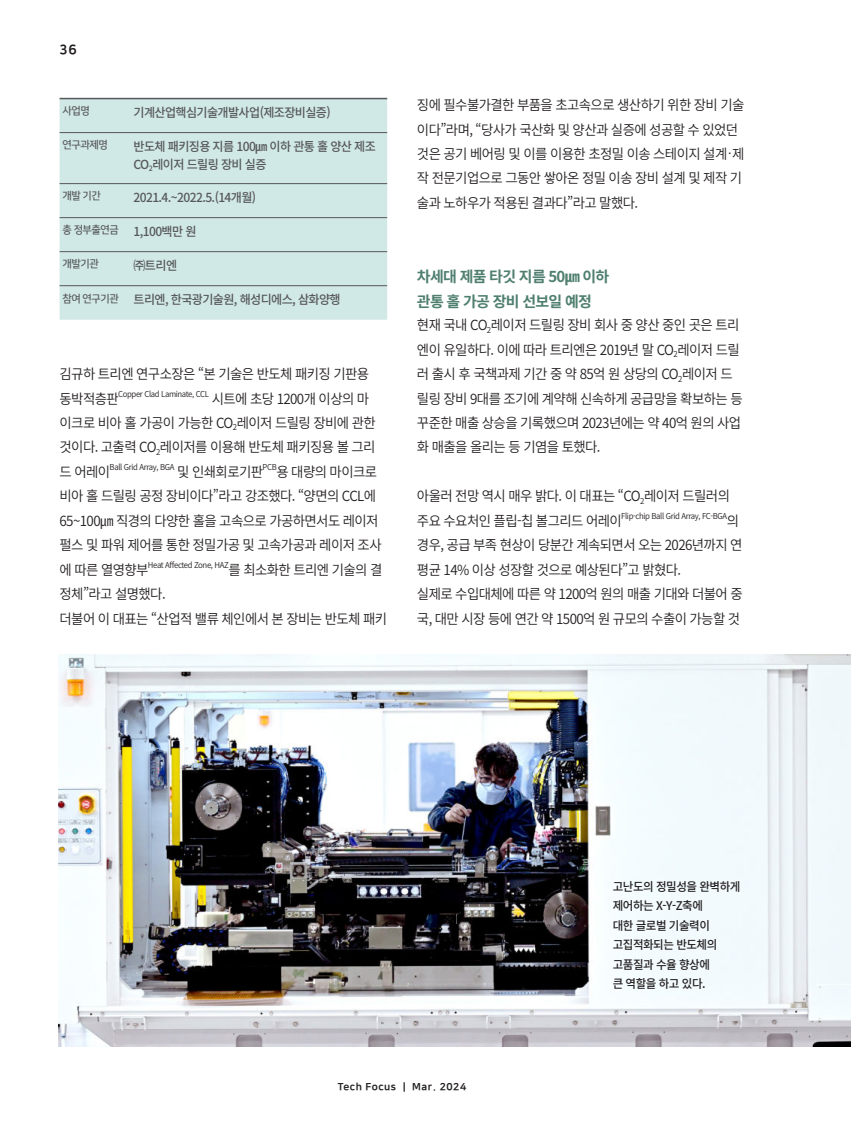
<style>
.page{position:relative;width:851px;height:1127px;background:#fff}
.page>*{position:absolute;margin:0;border:0;box-sizing:border-box;transform-origin:0 0}
.t1{font:700 15px/24.5px "Noto Sans CJ Kkr";letter-spacing:-.05em;color:#4f7f70}
.t2{font:600 13.95px/24.5px "Noto Sans CJ Kkr";letter-spacing:-.045em;color:#231f20;scale:.96 1}
.t3{font:13.5px "Nanum Square EB";color:#231f20}
.t4{font:500 12.45px/18px "Noto Sans CJ Kkr";letter-spacing:-.05em;color:#57585a}
.t5{font:500 12px/19.5px "Noto Sans CJ Kkr";letter-spacing:-.04em;color:#231f20;scale:.96 1}
.t6{font:10.5px "Nanum Square B";letter-spacing:-.04em;color:#57585a}
.t7{font:10.05px "Nanum Square EB";letter-spacing:.05em;color:#231f20}
.t8{font:600 8.1px "Noto Sans CJ Kkr";letter-spacing:-.045em;color:#231f20;scale:.96 1}
.s1{font-family:"Ko Pub Dotum";font-weight:500}
</style>
<div class="page">
<div style="left:60px;top:99px;width:327px;height:221px;background:#d0e8e6"></div>
<hr style="left:60px;top:98px;width:65px;height:1px;background:#57585a">
<hr style="left:125px;top:98px;width:262px;height:1px;background:#57585a">
<hr style="left:60px;top:132px;width:65px;height:1px;background:#57585a">
<hr style="left:125px;top:132px;width:262px;height:1px;background:#57585a">
<hr style="left:60px;top:183px;width:65px;height:1px;background:#57585a">
<hr style="left:125px;top:183px;width:262px;height:1px;background:#57585a">
<hr style="left:60px;top:217px;width:65px;height:1px;background:#57585a">
<hr style="left:125px;top:217px;width:262px;height:1px;background:#57585a">
<hr style="left:60px;top:251px;width:65px;height:1px;background:#57585a">
<hr style="left:125px;top:251px;width:262px;height:1px;background:#57585a">
<hr style="left:60px;top:285px;width:65px;height:1px;background:#57585a">
<hr style="left:125px;top:285px;width:262px;height:1px;background:#57585a">
<img style="left:58px;top:655px;width:792px;height:391px">
<p class="t3" style="left:60px;top:43px;width:19px">36</p>
<p class="t6" style="left:63px;top:105px;width:29px">사업명</p>
<p class="t4" style="left:133px;top:103px;width:199px">기계산업핵심기술개발사업(제조장비실증)</p>
<p class="t6" style="left:63px;top:139px;width:47px">연구과제명</p>
<p class="t4" style="left:133px;top:137px;width:244px">반도체 패키징용 지름 100㎛ 이하 관통 홀 양산 제조<br>CO<sub>2</sub>레이저 드릴링 장비 실증</p>
<p class="t6" style="left:63px;top:191px;width:40px">개발 기간</p>
<p class="t4" style="left:133px;top:188px;width:124px">2021.4.~2022.5.(14개월)</p>
<p class="t4" style="left:63px;top:222px;width:135px"><sup>총</sup> <sup>정부출연금</sup> 1,100백만 원</p>
<p class="t6" style="left:63px;top:259px;width:38px">개발기관</p>
<p class="t4" style="left:133px;top:257px;width:45px">㈜트리엔</p>
<p class="t4" style="left:63px;top:291px;width:279px"><sup>참여</sup> <sup>연구기관</sup> 트리엔, 한국광기술원, 해성디에스, 삼화양행</p>
<p class="t2" style="left:60px;top:362px;width:324px">김규하 트리엔 연구소장은 “본 기술은 반도체 패키징 기판용 동박적층판</p>
<p class="t8" style="left:118px;top:389px;width:96px">Copper Clad Laminate, CCL</p>
<p class="t2" style="left:60px;top:386px;width:331px;text-indent:152px">시트에 초당 1200개 이상의 마 이크로 비아 홀 가공이 가능한 CO<sub>2</sub>레이저 드릴링 장비에 관한 것이다. 고출력 CO<sub>2</sub>레이저를 이용해 반도체 패키징용 볼 그리 드 어레이</p>
<p class="t8" style="left:110px;top:462px;width:69px">Ball Grid Array, BGA</p>
<p class="t2" style="left:177px;top:460px;width:91px">및 인쇄회로기판</p>
<p class="t8" style="left:262px;top:462px;width:16px">PCB</p>
<p class="t2" style="left:60px;top:460px;width:337px;text-indent:217px">용 대량의 마이크로 비아 홀 드릴링 공정 장비이다”라고 강조했다. “양면의 CCL에<br>65~100㎛ 직경의 다양한 홀을 고속으로 가공하면서도 레이저 펄스 및 파워 제어를 통한 정밀가공 및 고속가공과 레이저 조사 에 따른 열영향부</p>
<p class="t8" style="left:148px;top:560px;width:86px">Heat Affected Zone, HAZ</p>
<p class="t2" style="left:228px;top:558px;width:162px">를 최소화한 트리엔 기술의 결</p>
<p class="t2" style="left:60px;top:582px;width:343px">정체”라고 설명했다.<br>더불어 이 대표는 “산업적 밸류 체인에서 본 장비는 반도체 패키</p>
<p class="t2" style="left:417px;top:93px;width:342px">징에 필수불가결한 부품을 초고속으로 생산하기 위한 장비 기술 이다”라며, “당사가 국산화 및 양산과 실증에 성공할 수 있었던 것은 공기 베어링 및 이를 이용한 초정밀 이송 스테이지 설계<span class="s1">·</span>제 작 전문기업으로 그동안 쌓아온 정밀 이송 장비 설계 및 제작 기 술과 노하우가 적용된 결과다”라고 말했다.</p>
<p class="t1" style="left:417px;top:265px;width:194px">차세대 제품 타깃 지름 50㎛ 이하 관통 홀 가공 장비 선보일 예정</p>
<p class="t2" style="left:417px;top:313px;width:341px">현재 국내 CO<sub>2</sub>레이저 드릴링 장비 회사 중 양산 중인 곳은 트리 엔이 유일하다. 이에 따라 트리엔은 2019년 말 CO<sub>2</sub>레이저 드릴 러 출시 후 국책과제 기간 중 약 85억 원 상당의 CO<sub>2</sub>레이저 드 릴링 장비 9대를 조기에 계약해 신속하게 공급망을 확보하는 등 꾸준한 매출 상승을 기록했으며 2023년에는 약 40억 원의 사업 화 매출을 올리는 등 기염을 토했다.</p>
<p class="t2" style="left:417px;top:484px;width:327px">아울러 전망 역시 매우 밝다. 이 대표는 “CO<sub>2</sub>레이저 드릴러의 주요 수요처인 플립-칩 볼그리드 어레이</p>
<p class="t8" style="left:621px;top:511px;width:112px">Flip-chip Ball Grid Array, FC-BGA</p>
<p class="t2" style="left:417px;top:509px;width:341px;text-indent:310px">의 경우, 공급 부족 현상이 당분간 계속되면서 오는 2026년까지 연 평균 14% 이상 성장할 것으로 예상된다”고 밝혔다.<br>실제로 수입대체에 따른 약 1200억 원의 매출 기대와 더불어 중 국, 대만 시장 등에 연간 약 1500억 원 규모의 수출이 가능할 것</p>
<p class="t5" style="left:612px;top:877px;width:134px">고난도의 정밀성을 완벽하게 제어하는 X-Y-Z축에<br>대한 글로벌 기술력이 고집적화되는 반도체의 고품질과 수율 향상에<br>큰 역할을 하고 있다.</p>
<p class="t7" style="left:338px;top:1082px;width:130px">Tech Focus | Mar. 2024</p>
</div>
